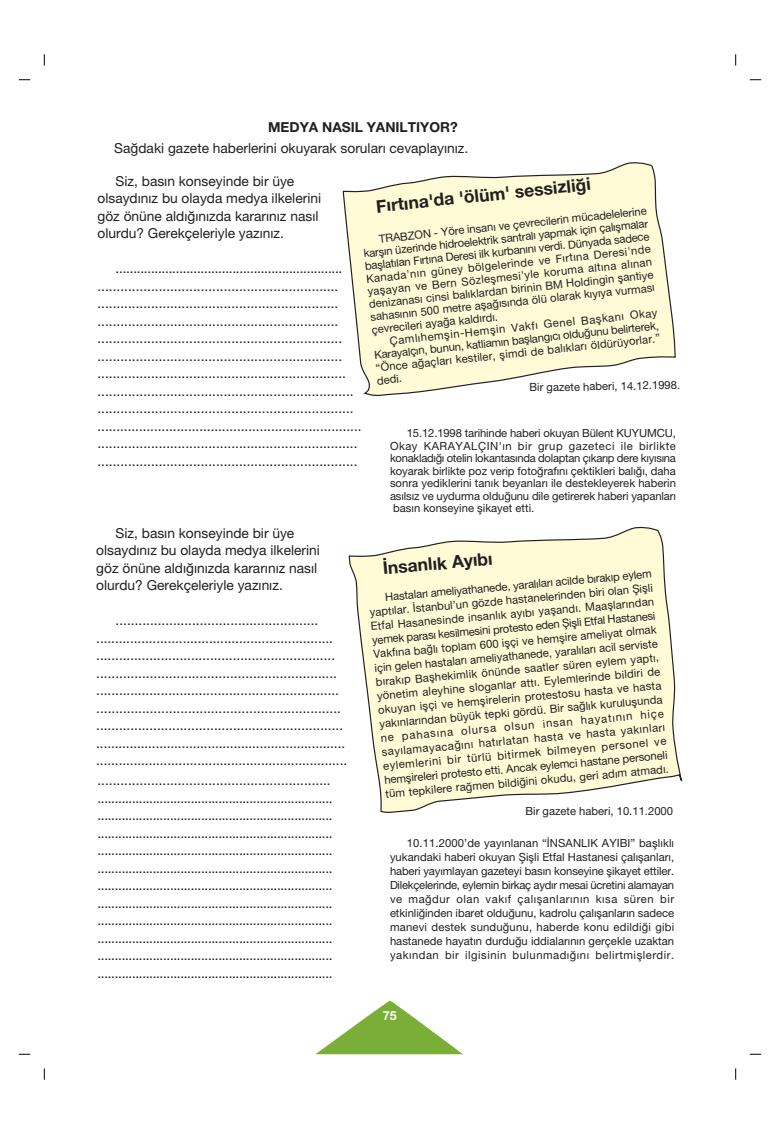
<style>
.page{position:relative;width:780px;height:1134px;background:#fff}
.page>*{position:absolute;margin:0;border:0;box-sizing:border-box;transform-origin:0 0}
.t1{font:17.5px "Helvetica T Bold";color:#231f20}
.t2{font:13.75px/17.5px "Helvetica T";color:#231f20}
.t3{font:13.75px "Helvetica T Bold";color:#231f20}
.t4{font:12.5px "Helvetica T Bold";color:#fff}
.t5{font:11.25px/14px "Helvetica T";color:#231f20;text-align:justify}
</style>
<div class="page">
<svg style="left:44px;top:1068px;width:1px;height:12px"></svg>
<svg style="left:44px;top:54px;width:1px;height:12px"></svg>
<svg style="left:735px;top:54px;width:1px;height:12px"></svg>
<svg style="left:749px;top:1054px;width:12px;height:1px"></svg>
<svg style="left:735px;top:1068px;width:1px;height:12px"></svg>
<svg style="left:316px;top:1001px;width:147px;height:53px"></svg>
<svg style="left:342px;top:162px;width:334px;height:235px;fill:#fffbd6"></svg>
<svg style="left:348px;top:526px;width:334px;height:287px;fill:#fffbd6"></svg>
<p class="t3" style="left:268px;top:122px;width:191px">MEDYA NASIL YANILTIYOR?</p>
<p class="t2" style="left:114px;top:141px;width:355px">Sa¤daki gazete haberlerini okuyarak sorular› cevaplay›n›z.</p>
<p class="t2" style="left:97px;top:173px;width:225px;text-indent:18px">Siz, bas›n konseyinde bir üye olsayd›n›z bu olayda medya ilkelerini göz önüne ald›¤›n›zda karar›n›z nas›l olurdu? Gerekçeleriyle yaz›n›z.</p>
<p class="t2" style="left:97px;top:261px;width:265px;text-indent:18px">................................................................ ............................................................... ............................................................... ............................................................... ................................................................ ................................................................ ................................................................. ................................................................... ................................................................... ...................................................................... .................................................................... ....................................................................</p>
<p class="t1" style="left:375px;top:200px;width:217px;rotate:-6deg">F›rt›na'da 'ölüm' sessizli¤i</p>
<p class="t5" style="left:362px;top:235px;width:287px;line-height:12.8px;text-indent:17px;rotate:-6deg">TRABZON - Yöre insan› ve çevrecilerin mücadelelerine karfl ›n üzerinde hidroelektrik santral› yapmak için çal›fl malar bafl lat›lan F›rt›na Deresi ilk kurban›n› verdi. Dünyada sadece Kanada'n›n güney bölgelerinde ve F›rt›na Deresi'nde yafl ayan ve Bern Sözlefl mesi'yle koruma alt›na al›nan denizanas› cinsi bal›klardan birinin BM Holdingin fl antiye sahas›n›n 500 metre afl a¤›s›nda ölü olarak k›y›ya vurmas› çevrecileri aya¤a kald›rd›.</p>
<p class="t5" style="left:372px;top:337px;width:287px;line-height:12.8px;text-indent:17px;rotate:-6deg">Çaml›hemfl in-Hemfl in Vakf› Genel Bafl kan› Okay Karayalç›n, bunun, katliam›n bafl lang›c› oldu¤unu belirterek, “Önce a¤açlar› kestiler, fl imdi de bal›klar› öldürüyorlar.” dedi.</p>
<p class="t5" style="left:529px;top:382px;width:152px;rotate:-1deg">Bir gazete haberi, 14.12.1998.</p>
<p class="t5" style="left:390px;top:428px;width:287px;line-height:12.5px;text-indent:17px">15.12.1998 tarihinde haberi okuyan Bülent KUYUMCU, Okay KARAYALÇIN'›n bir grup gazeteci ile birlikte konaklad›¤› otelin lokantas›nda dolaptan ç›kar›p dere k›y›s›na koyarak birlikte poz verip foto¤raf›n› çektikleri bal›¤›, daha sonra yediklerini tan›k beyanlar› ile destekleyerek haberin as›ls›z ve uydurma oldu¤unu dile getirerek haberi yapanlar› bas›n konseyine flikayet etti.</p>
<p class="t2" style="left:96px;top:526px;width:225px;text-indent:19px">Siz, bas›n konseyinde bir üye olsayd›n›z bu olayda medya ilkelerini göz önüne ald›¤›n›zda karar›n›z nas›l olurdu? Gerekçeleriyle yaz›n›z.</p>
<p class="t2" style="left:96px;top:613px;width:252px;text-indent:19px">..................................................... ............................................................... ............................................................... ............................................................... ................................................................ ................................................................ ................................................................. ................................................................... ...................................................................</p>
<p class="t2" style="left:97px;top:773px;width:237px">............................................................. .................................................................... .................................................................... .................................................................... .................................................................... .................................................................... .................................................................... .................................................................... .................................................................... .................................................................... .................................................................... ....................................................................</p>
<p class="t1" style="left:382px;top:562px;width:112px;rotate:-5deg">‹nsanl›k Ay›b›</p>
<p class="t5" style="left:368px;top:592px;width:286px;text-indent:17px;rotate:-5deg">Hastalar› ameliyathanede, yaral›lar› acilde b›rak›p eylem yapt›lar. ‹stanbul’un gözde hastanelerinden biri olan fi ifl li Etfal Hasanesinde insanl›k ay›b› yafl and›. Maafl lar›ndan yemek paras› kesilmesini protesto eden fi ifl li Etfal Hastanesi Vakf›na ba¤l› toplam 600 ifl çi ve hemfl ire ameliyat olmak için gelen hastalar› ameliyathanede, yaral›lar› acil serviste b›rak›p Bafl hekimlik önünde saatler süren eylem yapt›, yönetim aleyhine sloganlar att›. Eylemlerinde bildiri de okuyan ifl çi ve hemfl irelerin protestosu hasta ve hasta yak›nlar›ndan büyük tepki gördü. Bir sa¤l›k kurulufl unda ne pahas›na olursa olsun insan hayat›n›n hiçe say›lamayaca¤›n› hat›rlatan hasta ve hasta yak›nlar› eylemlerini bir türlü bitirmek bilmeyen personel ve hemfl ireleri protesto etti. Ancak eylemci hastane personeli tüm tepkilere ra¤men bildi¤ini okudu, geri ad›m atmad›.</p>
<p class="t5" style="left:525px;top:805px;width:149px">Bir gazete haberi, 10.11.2000</p>
<p class="t5" style="left:390px;top:837px;width:286px;text-indent:17px">10.11.2000’de yay›nlanan “‹NSANLIK AYIBI” bafll›kl› yukar›daki haberi okuyan fiiflli Etfal Hastanesi çal›flanlar›, haberi yay›mlayan gazeteyi bas›n konseyine flikayet ettiler.<br>Dilekçelerinde, eylemin birkaç ayd›r mesai ücretini alamayan ve ma¤dur olan vak›f çal›flanlar›n›n k›sa süren bir etkinli¤inden ibaret oldu¤unu, kadrolu çal›flanlar›n sadece manevi destek sundu¤unu, haberde konu edildi¤i gibi hastanede hayat›n durdu¤u iddialar›n›n gerçekle uzaktan yak›ndan bir ilgisinin bulunmad›¤›n› belirtmifllerdir.</p>
<p class="t4" style="left:383px;top:1011px;width:15px">75</p>
</div>
